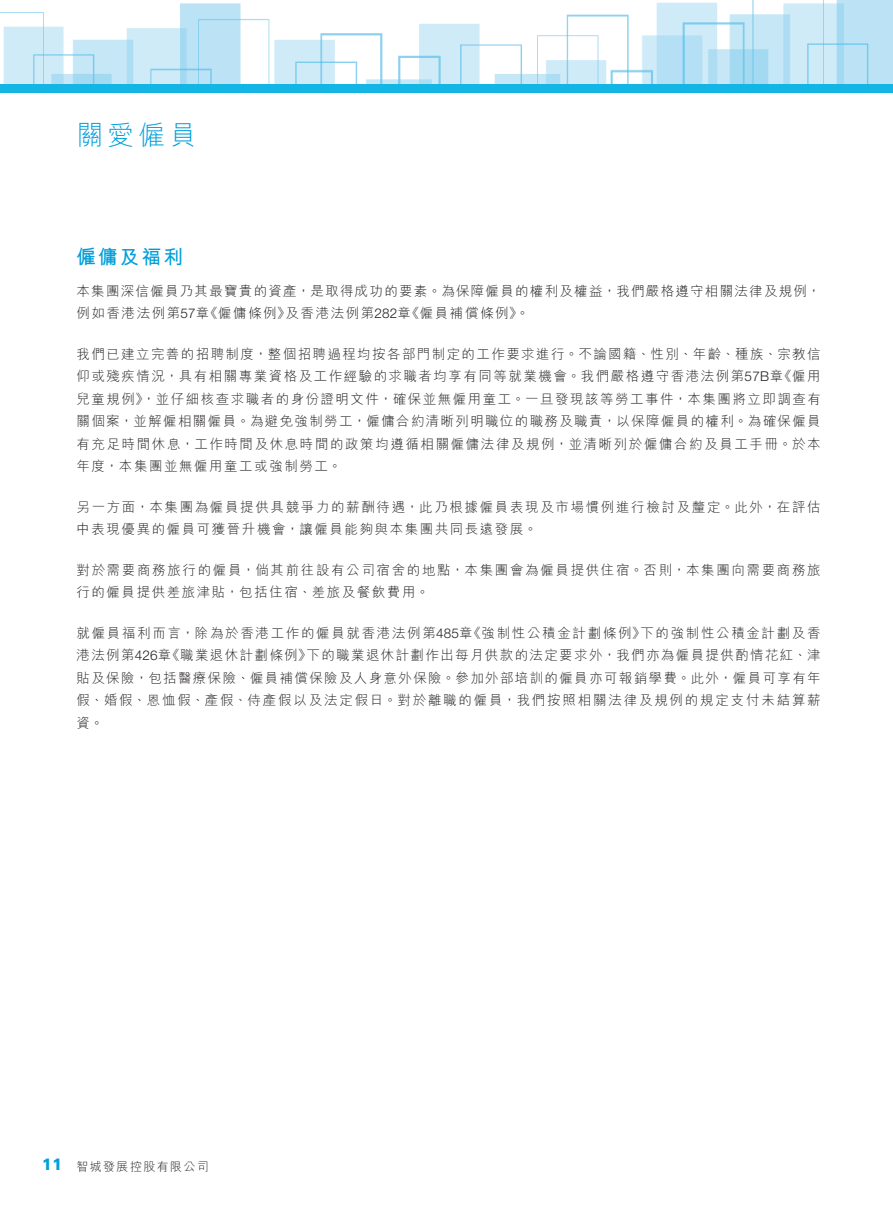
<style>
.page{position:relative;width:893px;height:1212px;background:#fff}
.page>*{position:absolute;margin:0;border:0;box-sizing:border-box;transform-origin:0 0}
.t1{font:300 27px "M Hei HK";color:#009fda}
._03_H1{font:700 19.5px "M Hei HK";letter-spacing:.115em;color:#009fda}
._01_Body_Text{font:300 13.5px/22.5px "M Hei HK";letter-spacing:.115em;color:#231f20;text-align:justify}
._01_Body_Text-2{font:300 13.5px/22.5px "M Hei HK";letter-spacing:.095em;color:#231f20}
.t2{font:300 12px "M Hei HK";letter-spacing:.115em;color:#231f20}
.s1{font-family:"Helvetica Neue LT Std"}
.s2{font-family:"Univers LT Std";font-weight:900;font-size:16.5px;color:#009fda}
</style>
<div class="page">
<img style="left:0;top:0;width:893px;height:84px">
<div style="left:0;top:84px;width:893px;height:8px;background:#13b5e4"></div>
<h1 class="t1" style="left:77px;top:116px;width:122px">關愛僱員</h1>
<p class="_03_H1" style="left:77px;top:243px;width:108px">僱傭及福利</p>
<p class="_01_Body_Text-2" style="left:77px;top:279px;width:746px">本集團深信僱員乃其最寶貴的資產，是取得成功的要素。為保障僱員的權利及權益，我們嚴格遵守相關法律及規例，例如香港法例第<span class="s1">57</span>章《僱傭條例》及香港法例第<span class="s1">282</span>章《僱員補償條例》。</p>
<p class="_01_Body_Text" style="left:77px;top:342px;width:746px">我們已建立完善的招聘制度，整個招聘過程均按各部門制定的工作要求進行。不論國籍、性別、年齡、種族、宗教信仰或殘疾情況，具有相關專業資格及工作經驗的求職者均享有同等就業機會。我們嚴格遵守香港法例第<span class="s1">57B</span>章《僱用兒童規例》，並仔細核查求職者的身份證明文件，確保並無僱用童工。一旦發現該等勞工事件，本集團將立即調查有關個案，並解僱相關僱員。為避免強制勞工，僱傭合約清晰列明職位的職務及職責，以保障僱員的權利。為確保僱員有充足時間休息，工作時間及休息時間的政策均遵循相關僱傭法律及規例，並清晰列於僱傭合約及員工手冊。於本年度，本集團並無僱用童工或強制勞工。</p>
<p class="_01_Body_Text" style="left:77px;top:495px;width:746px">另一方面，本集團為僱員提供具競爭力的薪酬待遇，此乃根據僱員表現及市場慣例進行檢討及釐定。此外，在評估中表現優異的僱員可獲晉升機會，讓僱員能夠與本集團共同長遠發展。</p>
<p class="_01_Body_Text" style="left:77px;top:558px;width:746px">對於需要商務旅行的僱員，倘其前往設有公司宿舍的地點，本集團會為僱員提供住宿。否則，本集團向需要商務旅行的僱員提供差旅津貼，包括住宿、差旅及餐飲費用。</p>
<p class="_01_Body_Text" style="left:77px;top:621px;width:746px">就僱員福利而言，除為於香港工作的僱員就香港法例第<span class="s1">485</span>章《強制性公積金計劃條例》下的強制性公積金計劃及香港法例第<span class="s1">426</span>章《職業退休計劃條例》下的職業退休計劃作出每月供款的法定要求外，我們亦為僱員提供酌情花紅、津貼及保險，包括醫療保險、僱員補償保險及人身意外保險。參加外部培訓的僱員亦可報銷學費。此外，僱員可享有年假、婚假、恩恤假、產假、侍產假以及法定假日。對於離職的僱員，我們按照相關法律及規例的規定支付未結算薪資。</p>
<p class="t2" style="left:42px;top:1158px;width:168px"><span class="s2">11</span> 智城發展控股有限公司</p>
</div>
